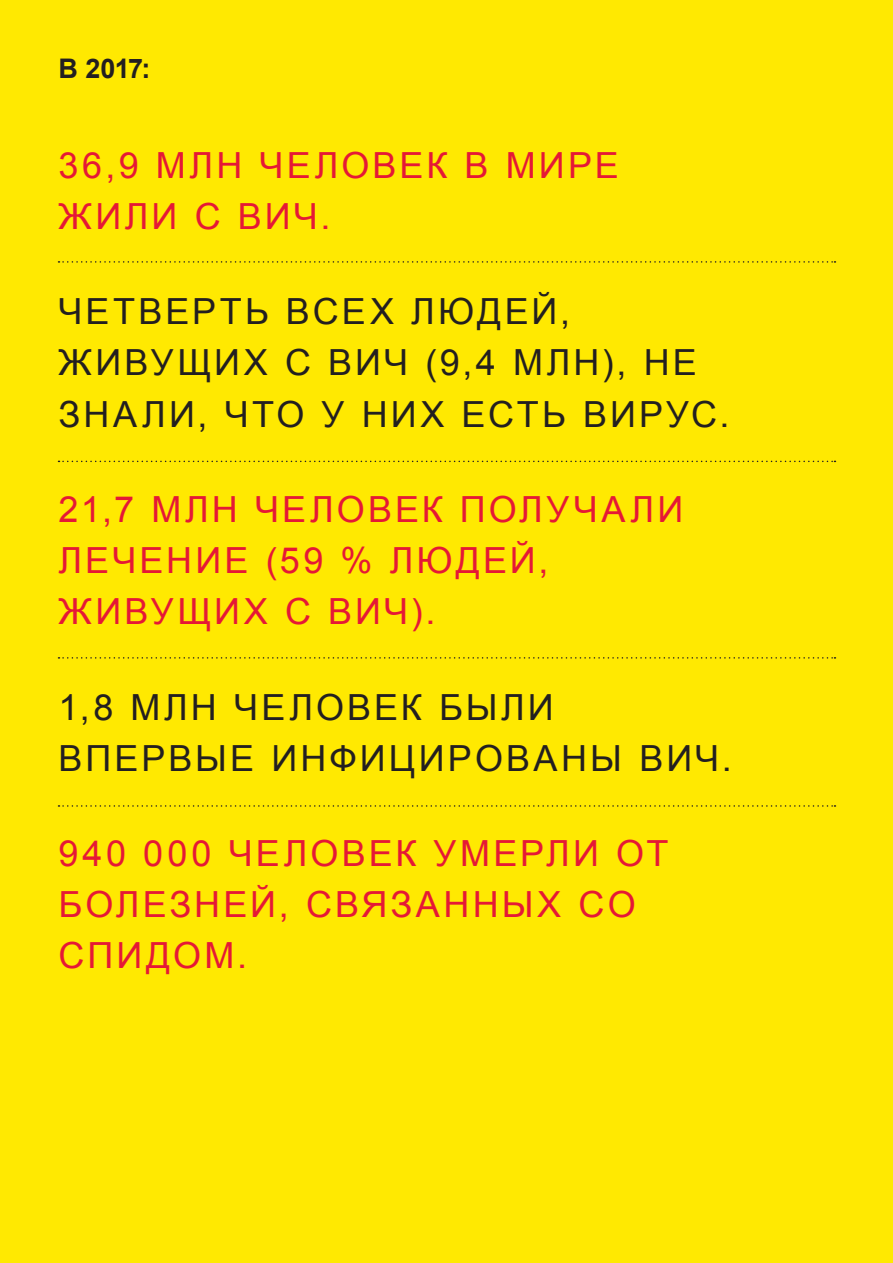
<style>
.page{position:relative;width:893px;height:1263px;background:#ffe901}
.page>*{position:absolute;margin:0;border:0;box-sizing:border-box;transform-origin:0 0}
.t1{font:36px/51px "Arial";letter-spacing:.09em;color:#e51836}
.t2{font:36px/51px "Arial";letter-spacing:.085em;color:#231f20}
.t3{font:700 27px "Arial";color:#231f20}
</style>
<div class="page">
<svg style="left:58px;top:261px;width:777px;height:2px"></svg>
<svg style="left:58px;top:461px;width:777px;height:1px"></svg>
<svg style="left:58px;top:657px;width:777px;height:2px"></svg>
<svg style="left:58px;top:805px;width:777px;height:2px"></svg>
<p class="t3" style="left:58px;top:51px;width:93px">В 2017:</p>
<p class="t1" style="left:58px;top:140px;width:562px">36,9 МЛН ЧЕЛОВЕК В МИРЕ<br>ЖИЛИ С ВИЧ.</p>
<p class="t2" style="left:58px;top:287px;width:672px">ЧЕТВЕРТЬ ВСЕХ ЛЮДЕЙ,<br>ЖИВУЩИХ С ВИЧ (9,4 МЛН), НЕ<br>ЗНАЛИ, ЧТО У НИХ ЕСТЬ ВИРУС.</p>
<p class="t1" style="left:58px;top:484px;width:626px">21,7 МЛН ЧЕЛОВЕК ПОЛУЧАЛИ<br>ЛЕЧЕНИЕ (59 % ЛЮДЕЙ,<br>ЖИВУЩИХ С ВИЧ).</p>
<p class="t2" style="left:58px;top:682px;width:675px">1,8 МЛН ЧЕЛОВЕК БЫЛИ<br>ВПЕРВЫЕ ИНФИЦИРОВАНЫ ВИЧ.</p>
<p class="t1" style="left:58px;top:828px;width:611px">940 000 ЧЕЛОВЕК УМЕРЛИ ОТ<br>БОЛЕЗНЕЙ, СВЯЗАННЫХ СО<br>СПИДОМ.</p>
</div>
